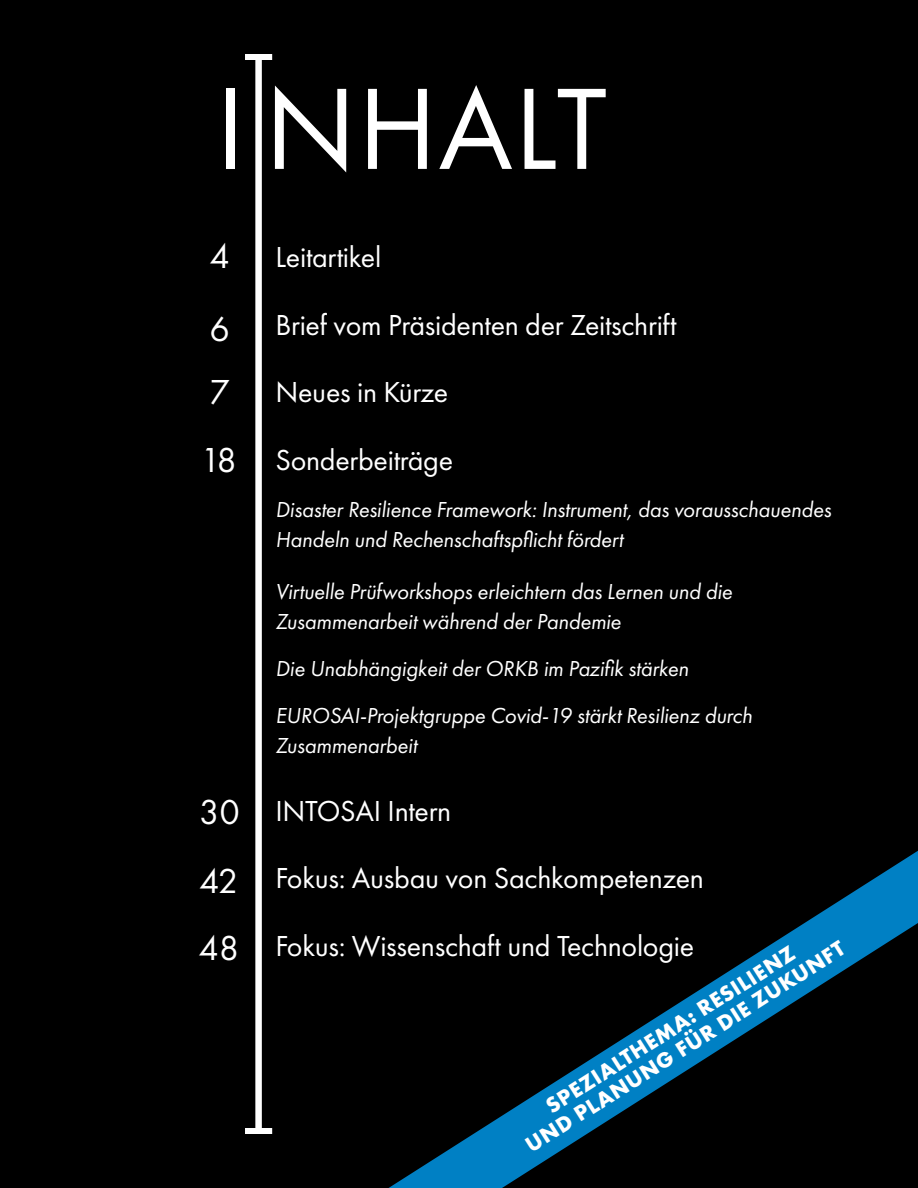
<style>
.page{position:relative;width:918px;height:1188px;background:#000}
.page>*{position:absolute;margin:0;border:0;box-sizing:border-box;transform-origin:0 0}
.t1{font:120px "Futura PT";letter-spacing:.01em;color:#fff}
.t2{font:36px/67.9px "Futura PT";letter-spacing:-.025em;color:#fff;text-align:justify}
.t3{font:30px "Futura PT";letter-spacing:-.01em;color:#fff}
.t4{font:italic 22.5px/30px "Futura PT";letter-spacing:-.01em;color:#fff}
.t5{font:700 22.5px/22.4px "Futura PT";color:#fff;text-align:center}
</style>
<div class="page">
<div style="left:256px;top:57px;width:6px;height:1074px;background:#fff"></div>
<div style="left:245px;top:54px;width:27px;height:6px;background:#fff"></div>
<div style="left:245px;top:1128px;width:27px;height:6px;background:#fff"></div>
<svg style="left:389px;top:851px;width:529px;height:337px"></svg>
<hr style="left:0;top:82px;width:1px;height:1025px;background:#f1f1f2">
<h1 class="t1" style="left:216px;top:58px;width:393px">I NHALT</h1>
<h2 class="t2" style="left:209px;top:222px;width:22px">4</h2>
<h3 class="t3" style="left:276px;top:239px;width:107px">Leitartikel</h3>
<h2 class="t2" style="left:209px;top:294px;width:22px">6</h2>
<h3 class="t3" style="left:276px;top:307px;width:403px">Brief vom Präsidenten der Zeitschrift</h3>
<h2 class="t2" style="left:209px;top:358px;width:22px">7</h2>
<h3 class="t3" style="left:276px;top:375px;width:174px">Neues in Kürze</h3>
<h2 class="t2" style="left:201px;top:426px;width:38px">18</h2>
<h3 class="t3" style="left:276px;top:443px;width:179px">Sonderbeiträge</h3>
<p class="t4" style="left:276px;top:495px;width:557px">Disaster Resilience Framework: Instrument, das vorausschauendes<br>Handeln und Rechenschaftspflicht fördert</p>
<p class="t4" style="left:276px;top:576px;width:458px">Virtuelle Prüfworkshops erleichtern das Lernen und die<br>Zusammenarbeit während der Pandemie</p>
<p class="t4" style="left:276px;top:645px;width:478px;line-height:47px">Die Unabhängigkeit der ORKB im Pazifik stärken<br>EUROSAI-Projektgruppe Covid-19 stärkt Resilienz durch</p>
<p class="t4" style="left:276px;top:730px;width:143px">Zusammenarbeit</p>
<h2 class="t2" style="left:198px;top:777px;width:43px">30<br>42<br>48</h2>
<h3 class="t3" style="left:276px;top:793px;width:177px">INTOSAI Intern</h3>
<h3 class="t3" style="left:276px;top:861px;width:430px">Fokus: Ausbau von Sachkompetenzen</h3>
<h3 class="t3" style="left:276px;top:929px;width:420px">Fokus: Wissenschaft und Technologie</h3>
<p class="t5" style="left:509px;top:1117px;width:375px;rotate:-32deg">SPEZIALTHEMA: RESILIENZ<br>UND PLANUNG FÜR DIE ZUKUNFT</p>
</div>
